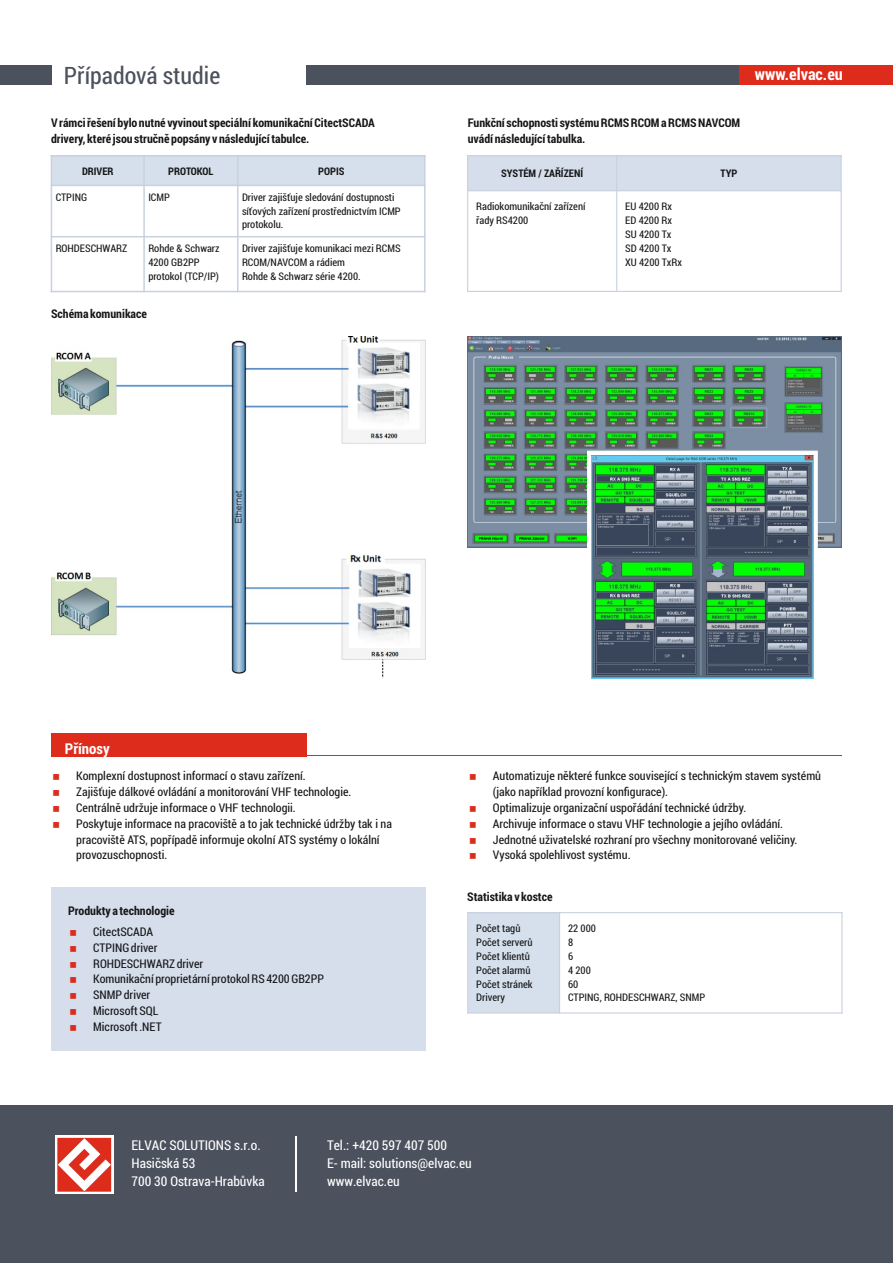
<style>
.page{position:relative;width:893px;height:1263px;background:#fff}
.page>*{position:absolute;margin:0;border:0;box-sizing:border-box;transform-origin:0 0}
.t1{font:24px "Roboto Condensed";color:#4b515d}
.t2{font:700 16.5px "Roboto Condensed";color:#fff}
.t3{font:700 15px "Roboto Condensed";color:#fff}
.t4{font:13.5px/17.9px "Roboto Condensed";color:#fff}
.t5{font:12px/15.9px "Roboto Condensed";color:#151616}
.t6{font:700 12px/15.9px "Roboto Condensed";color:#151616}
.t7{font:10.5px/13.8px "Roboto Condensed";color:#151616}
.t8{font:700 10.5px "Roboto Condensed";color:#151616}
</style>
<div class="page">
<div style="left:677px;top:65px;width:215px;height:20px;background:#dd2b1c"></div>
<div style="left:306px;top:65px;width:433px;height:20px;background:#4b515d"></div>
<div style="left:0;top:65px;width:51px;height:20px;background:#4b515d"></div>
<div style="left:468px;top:156px;width:149px;height:35px;background:#d6deec"></div>
<div style="left:617px;top:156px;width:224px;height:35px;background:#d6deec"></div>
<hr style="left:467px;top:155px;width:1px;height:137px;background:#c9d1df">
<hr style="left:616px;top:155px;width:1px;height:137px;background:#c9d1df">
<hr style="left:841px;top:155px;width:1px;height:137px;background:#c9d1df">
<hr style="left:467px;top:291px;width:375px;height:1px;background:#c9d1df">
<hr style="left:467px;top:190px;width:375px;height:1px;background:#c9d1df">
<hr style="left:467px;top:155px;width:375px;height:1px;background:#c9d1df">
<hr style="left:51px;top:755px;width:791px;height:1px;background:#dd2b1c">
<div style="left:51px;top:733px;width:255px;height:23px;background:#dd2b1c"></div>
<div style="left:51px;top:887px;width:374px;height:163px;background:#d6deec"></div>
<div style="left:0;top:1106px;width:893px;height:157px;background:#4b515d"></div>
<hr style="left:295px;top:1136px;width:2px;height:55px;background:#fff">
<svg style="left:55px;top:1136px;width:58px;height:58px"></svg>
<svg style="left:57px;top:1138px;width:54px;height:54px;background:#e87369"></svg>
<div style="left:468px;top:913px;width:92px;height:100px;background:#d6dfec"></div>
<hr style="left:467px;top:912px;width:1px;height:101px;background:#c9d1df">
<hr style="left:559px;top:912px;width:1px;height:101px;background:#c9d1df">
<hr style="left:841px;top:912px;width:1px;height:101px;background:#c9d1df">
<hr style="left:467px;top:1012px;width:375px;height:1px;background:#c9d1df">
<hr style="left:467px;top:912px;width:375px;height:1px;background:#c9d1df">
<div style="left:51px;top:156px;width:93px;height:29px;background:#d6dfec"></div>
<div style="left:144px;top:156px;width:94px;height:29px;background:#d6dfec"></div>
<div style="left:238px;top:156px;width:187px;height:29px;background:#d6dfec"></div>
<hr style="left:51px;top:155px;width:1px;height:137px;background:#c9d1df">
<hr style="left:143px;top:155px;width:2px;height:137px;background:#c9d1df">
<hr style="left:237px;top:155px;width:1px;height:137px;background:#c9d1df">
<hr style="left:424px;top:155px;width:2px;height:137px;background:#c9d1df">
<hr style="left:51px;top:291px;width:375px;height:1px;background:#c9d1df">
<hr style="left:51px;top:236px;width:375px;height:1px;background:#c9d1df">
<hr style="left:51px;top:185px;width:375px;height:1px;background:#c9d1df">
<hr style="left:51px;top:155px;width:375px;height:1px;background:#c9d1df">
<img style="left:51px;top:337px;width:374px;height:340px">
<img style="left:467px;top:337px;width:374px;height:210px">
<svg style="left:587px;top:450px;width:231px;height:229px"></svg>
<img style="left:592px;top:455px;width:221px;height:224px">
<h1 class="t1" style="left:64px;top:59px;width:158px">Případová studie</h1>
<h2 class="t2" style="left:755px;top:63px;width:89px">www.elvac.eu</h2>
<p class="t6" style="left:51px;top:115px;width:325px">V rámci řešení bylo nutné vyvinout speciální komunikační CitectSCADA drivery, které jsou stručně popsány v následující tabulce.</p>
<p class="t8" style="left:501px;top:166px;width:83px">SYSTÉM / ZAŘÍZENÍ</p>
<p class="t8" style="left:720px;top:166px;width:18px">TYP</p>
<p class="t7" style="left:476px;top:199px;width:111px">Radiokomunikační zařízení řady RS4200</p>
<p class="t7" style="left:625px;top:199px;width:58px">EU 4200 Rx<br>ED 4200 Rx<br>SU 4200 Tx<br>SD 4200 Tx<br>XU 4200 TxRx</p>
<p class="t6" style="left:468px;top:115px;width:274px">Funkční schopnosti systému RCMS RCOM a RCMS NAVCOM uvádí následující tabulka.</p>
<p class="t8" style="left:82px;top:164px;width:33px">DRIVER</p>
<p class="t8" style="left:168px;top:164px;width:47px">PROTOKOL</p>
<p class="t8" style="left:318px;top:164px;width:28px">POPIS</p>
<p class="t7" style="left:56px;top:190px;width:33px">CTPING</p>
<p class="t7" style="left:148px;top:190px;width:23px">ICMP</p>
<p class="t7" style="left:242px;top:190px;width:160px">Driver zajišťuje sledování dostupnosti síťových zařízení prostřednictvím ICMP protokolu.</p>
<p class="t7" style="left:56px;top:241px;width:73px">ROHDESCHWARZ</p>
<p class="t7" style="left:148px;top:241px;width:73px">Rohde &amp; Schwarz<br>4200 GB2PP protokol (TCP/IP)</p>
<p class="t7" style="left:242px;top:241px;width:160px">Driver zajišťuje komunikaci mezi RCMS<br>RCOM/NAVCOM a rádiem<br>Rohde &amp; Schwarz série 4200.</p>
<p class="t6" style="left:51px;top:305px;width:97px">Schéma komunikace</p>
<p class="t3" style="left:65px;top:738px;width:46px">Přínosy</p>
<p class="t5" style="left:76px;top:768px;width:317px">Komplexní dostupnost informací o stavu zařízení.<br>Zajišťuje dálkové ovládání a monitorování VHF technologie.<br>Centrálně udržuje informace o VHF technologii.<br>Poskytuje informace na pracoviště a to jak technické údržby tak i na pracoviště ATS, popřípadě informuje okolní ATS systémy o lokální provozuschopnosti.</p>
<p class="t6" style="left:68px;top:903px;width:108px">Produkty a technologie</p>
<p class="t5" style="left:93px;top:923px;width:232px">CitectSCADA<br>CTPING driver<br>ROHDESCHWARZ driver<br>Komunikační proprietární protokol RS 4200 GB2PP<br>SNMP driver<br>Microsoft SQL<br>Microsoft .NET</p>
<p class="t5" style="left:493px;top:768px;width:330px">Automatizuje některé funkce související s technickým stavem systémů (jako například provozní konfigurace).<br>Optimalizuje organizační uspořádání technické údržby.<br>Archivuje informace o stavu VHF technologie a jejího ovládání.<br>Jednotné uživatelské rozhraní pro všechny monitorované veličiny.<br>Vysoká spolehlivost systému.</p>
<p class="t6" style="left:467px;top:888px;width:87px">Statistika v kostce</p>
<p class="t7" style="left:476px;top:921px;width:58px">Počet tagů<br>Počet serverů<br>Počet klientů<br>Počet alarmů<br>Počet stránek<br>Drivery</p>
<p class="t7" style="left:568px;top:921px;width:139px">22 000<br>8<br>6<br>4 200<br>60<br>CTPING, ROHDESCHWARZ, SNMP</p>
<p class="t4" style="left:132px;top:1136px;width:135px">ELVAC SOLUTIONS s.r.o.<br>Hasičská 53<br>700 30 Ostrava-Hrabůvka</p>
<p class="t4" style="left:327px;top:1136px;width:146px">Tel.: +420 597 407 500<br>E- mail: solutions@elvac.eu www.elvac.eu</p>
</div>
